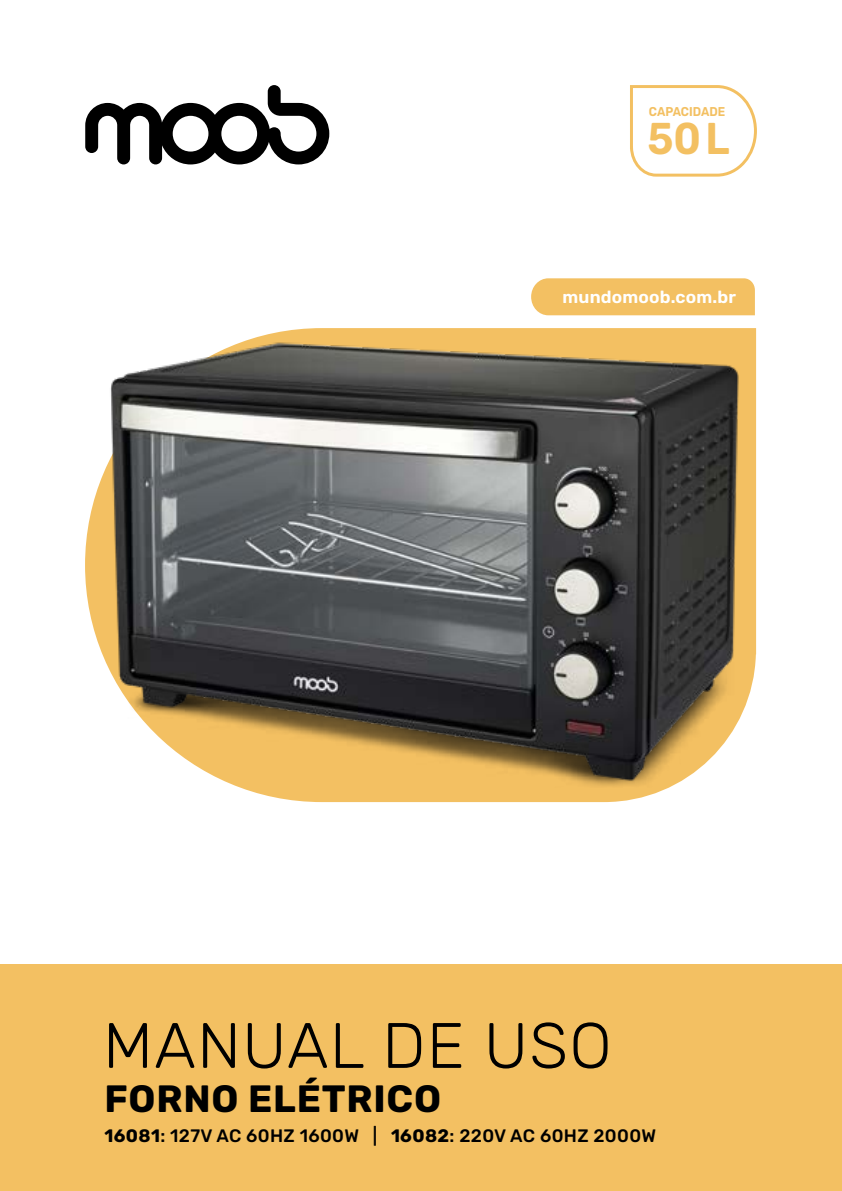
<style>
.page{position:relative;width:842px;height:1191px;background:#fff}
.page>*{position:absolute;margin:0;border:0;box-sizing:border-box;transform-origin:0 0}
.t1{font:300 64px "Rubik";letter-spacing:.02em;color:#000}
.t2{font:600 44.4px "Rubik";color:#f3c062;scale:.93 1}
.t3{font:700 38px "Rubik";letter-spacing:.02em;color:#000}
.t4{font:500 18px "Rubik";letter-spacing:.02em;color:#000}
.t5{font:600 17.4px "Rubik";letter-spacing:.01em;color:#fff}
.t6{font:600 12.8px "Rubik";color:#f3c062;scale:.93 1}
.s1{font-weight:700}
</style>
<div class="page">
<div style="left:0;top:964px;width:842px;height:227px;background:#f3c062"></div>
<svg style="left:85px;top:85px;width:244px;height:79px"></svg>
<div style="left:531px;top:278px;width:224px;height:37px;background:#f3c062"></div>
<svg style="left:630px;top:85px;width:127px;height:92px"></svg>
<img style="left:85px;top:328px;width:672px;height:475px">
<p class="t6" style="left:649px;top:104px;width:83px">CAPACIDADE</p>
<h2 class="t2" style="left:647px;top:114px;width:90px">50 L</h2>
<p class="t5" style="left:563px;top:287px;width:175px">mundomoob.com.br</p>
<h1 class="t1" style="left:103px;top:1010px;width:510px">MANUAL DE USO</h1>
<h3 class="t3" style="left:105px;top:1077px;width:338px">FORNO ELÉTRICO</h3>
<p class="t4" style="left:105px;top:1126px;width:553px"><span class="s1">16081</span>: 127V AC 60HZ 1600W | <span class="s1">16082</span>: 220V AC 60HZ 2000W</p>
</div>
